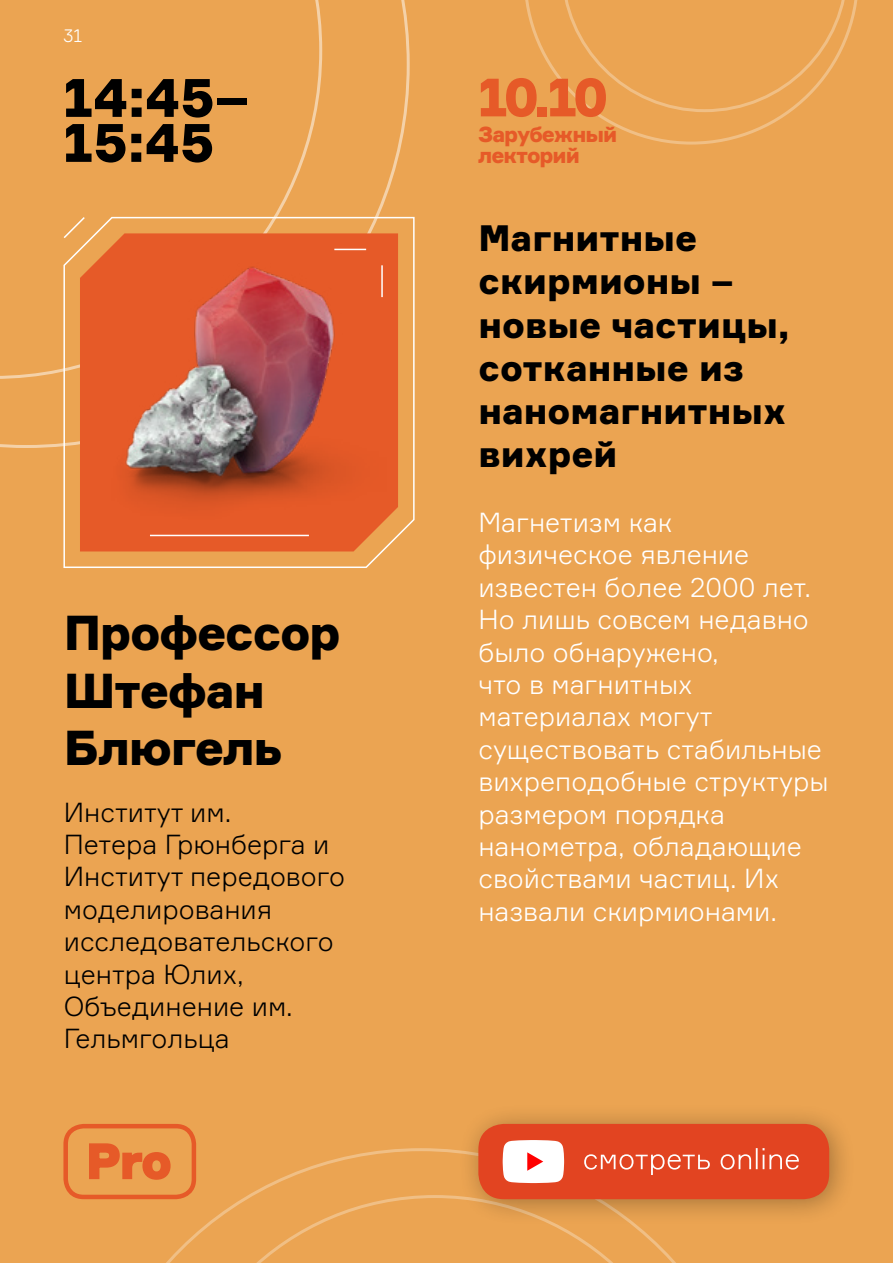
<style>
.page{position:relative;width:893px;height:1263px;background:#eba452}
.page>*{position:absolute;margin:0;border:0;box-sizing:border-box;transform-origin:0 0}
.t1{font:900 54px/45px "Formular";color:#000}
.t2{font:900 53.85px "Formular";color:#e65a28}
.t3{font:900 48px/57.6px "Formular";letter-spacing:-.03em;color:#000}
.t4{font:900 36px/43.2px "Formular";color:#000}
.t5{font:300 27px/32.4px "Formular";color:#fff}
.t6{font:300 27px/32.4px "Formular";color:#000}
.t7{font:900 21.3px/21.3px "Formular";letter-spacing:-.05em;color:#e65a28}
.t8{font:300 18px "Formular";color:#fff}
</style>
<div class="page">
<svg style="left:0;top:0;width:410px;height:448px"></svg>
<svg style="left:525px;top:0;width:333px;height:145px"></svg>
<svg style="left:82px;top:1148px;width:594px;height:115px"></svg>
<svg style="left:63px;top:215px;width:352px;height:353px"></svg>
<svg style="left:80px;top:233px;width:318px;height:318px;background:#e6632e"></svg>
<svg style="left:62px;top:215px;width:24px;height:25px"></svg>
<img style="left:91px;top:213px;width:296px;height:355px">
<div style="left:458px;top:1103px;width:399px;height:123px;background:#000;opacity:.3"></div>
<div style="left:478px;top:1124px;width:351px;height:75px;background:#e24421;border-radius:26px"></div>
<svg style="left:584px;top:1148px;width:215px;height:27px"></svg>
<svg style="left:503px;top:1140px;width:61px;height:43px;background:#fde6e4"></svg>
<div style="left:63px;top:1124px;width:133px;height:75px;border:4px solid #e65a28;border-radius:18px"></div>
<svg style="left:88px;top:1143px;width:83px;height:37px"></svg>
<p class="t8" style="left:63px;top:24px;width:20px">31</p>
<h1 class="t1" style="left:63px;top:74px;width:186px">14:45–<br>15:45</h1>
<h3 class="t3" style="left:64px;top:603px;width:279px">Профессор<br>Штефан<br>Блюгель</h3>
<p class="t6" style="left:64px;top:795px;width:283px">Институт им.<br>Петера Грюнберга и<br>Институт передового моделирования исследовательского центра Юлих,<br>Объединение им.<br>Гельмгольца</p>
<h2 class="t2" style="left:478px;top:63px;width:132px">10.10</h2>
<p class="t7" style="left:478px;top:123px;width:141px">Зарубежный лекторий</p>
<h3 class="t4" style="left:478px;top:216px;width:313px">Магнитные скирмионы – новые частицы, сотканные из наномагнитных вихрей</h3>
<p class="t5" style="left:478px;top:506px;width:352px">Магнетизм как физическое явление известен более 2000 лет.<br>Но лишь совсем недавно было обнаружено,<br>что в магнитных материалах могут существовать стабильные вихреподобные структуры размером порядка нанометра, обладающие свойствами частиц. Их назвали скирмионами.</p>
</div>
